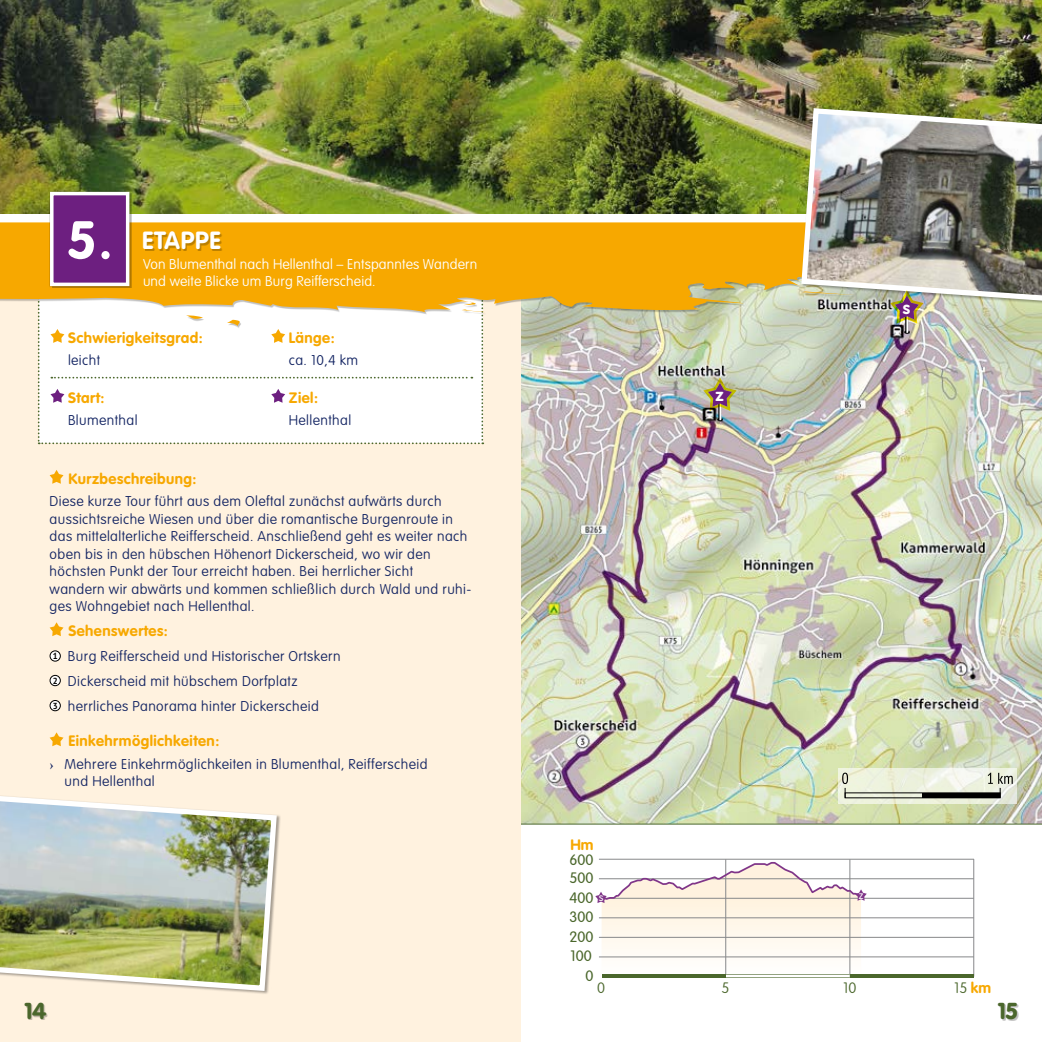
<style>
.page{position:relative;width:1042px;height:1042px;background:#fff2df}
.page>*{position:absolute;margin:0;border:0;box-sizing:border-box;transform-origin:0 0}
.t1{font:700 52.5px "VAG Rounded Std";color:#fff}
.t2{font:700 24.5px "VAG Rounded Std";letter-spacing:.03em;color:#fff}
.t3{font:900 22.75px "VAG Rounded Std";color:#4b672c}
.t4{font:700 17.32px "VAG Rounded Std";color:#fff}
.t5{font:700 14.88px "VAG Rounded Std";letter-spacing:.03em;color:#f7a800}
.t6{font:300 14.88px "VAG Rounded Std";color:#4b672c}
.t7{font:100 14.88px "VAG Rounded Std";color:#4b672c}
.t8{font:100 14px/17.5px "VAG Rounded Std";letter-spacing:.03em;color:#142563}
.t9{font:100 14px/17.5px "VAG Rounded Std";letter-spacing:.01em;color:#fff}
.t10{font:300 10.5px "VAG Rounded Std";color:#fff}
.t11{font:700 8.75px "PT Sans";color:#000}
.s1{font-family:"Agfa Wile Roman Std";font-weight:500}
.s2{font-weight:700;color:#f7a800}
</style>
<div class="page">
<img style="left:521px;top:328px;width:521px;height:495px">
<div style="left:521px;top:823px;width:521px;height:219px;background:#fff"></div>
<img style="left:0;top:0;width:1042px;height:214px">
<div style="left:0;top:214px;width:1042px;height:32px;background:#fff"></div>
<svg style="left:0;top:222px;width:1042px;height:105px;background:#ebb12d"></svg>
<svg style="left:839px;top:768px;width:178px;height:35px;fill:#edf1dd"></svg>
<svg style="left:842px;top:772px;width:170px;height:26px"></svg>
<svg style="left:50px;top:470px;width:13px;height:14px"></svg>
<svg style="left:50px;top:622px;width:13px;height:14px"></svg>
<svg style="left:50px;top:732px;width:13px;height:14px"></svg>
<hr style="left:599px;top:956px;width:375px;height:1px;background:#87888a">
<hr style="left:599px;top:859px;width:375px;height:1px;background:#87888a">
<hr style="left:599px;top:878px;width:375px;height:1px;background:#87888a">
<hr style="left:599px;top:898px;width:375px;height:1px;background:#87888a">
<hr style="left:599px;top:917px;width:375px;height:1px;background:#87888a">
<hr style="left:599px;top:937px;width:375px;height:1px;background:#87888a">
<hr style="left:973px;top:859px;width:1px;height:117px;background:#87888a">
<hr style="left:725px;top:974px;width:125px;height:3px;background:#4b672c">
<hr style="left:601px;top:974px;width:124px;height:3px;background:#4b672c">
<hr style="left:850px;top:974px;width:124px;height:3px;background:#4b672c">
<svg style="left:595px;top:860px;width:272px;height:116px"></svg>
<svg style="left:38px;top:275px;width:445px;height:169px;background:#faedd1"></svg>
<img style="left:798px;top:105px;width:244px;height:201px">
<div style="left:145px;top:233px;width:77px;height:18px;background:#000;opacity:.25"></div>
<div style="left:49px;top:191px;width:82px;height:97px;background:#000;opacity:.25"></div>
<div style="left:50px;top:192px;width:79px;height:94px;background:#6d1f80;border:4px solid #fff"></div>
<img style="left:0;top:796px;width:280px;height:198px">
<img style="left:889px;top:289px;width:36px;height:45px">
<svg style="left:702px;top:376px;width:36px;height:46px;background:#a09484"></svg>
<div style="left:50px;top:651px;width:10px;height:10px;background:#fff;border-radius:50%"></div>
<div style="left:50px;top:650px;width:11px;height:11px;border:1px solid #000;border-radius:50%"></div>
<div style="left:50px;top:675px;width:10px;height:11px;background:#fff;border-radius:50%"></div>
<div style="left:50px;top:675px;width:11px;height:11px;border:1px solid #000;border-radius:50%"></div>
<div style="left:50px;top:700px;width:10px;height:11px;background:#fff;border-radius:50%"></div>
<div style="left:50px;top:700px;width:11px;height:11px;border:1px solid #000;border-radius:50%"></div>
<div style="left:26px;top:1003px;width:21px;height:17px;background:#000;opacity:.25"></div>
<div style="left:999px;top:1003px;width:19px;height:17px;background:#000;opacity:.25"></div>
<h1 class="t1" style="left:67px;top:209px;width:47px">5.</h1>
<h2 class="t2" style="left:142px;top:226px;width:80px">ETAPPE</h2>
<p class="t9" style="left:143px;top:255px;width:336px">Von Blumenthal nach Hellenthal – Entspanntes Wandern und weite Blicke um Burg Reifferscheid.</p>
<p class="t5" style="left:68px;top:329px;width:136px">Schwierigkeitsgrad:</p>
<p class="t8" style="left:68px;top:352px;width:34px">leicht</p>
<p class="t5" style="left:68px;top:389px;width:38px">Start:</p>
<p class="t8" style="left:68px;top:412px;width:71px">Blumenthal</p>
<p class="t5" style="left:289px;top:329px;width:47px">Länge:</p>
<p class="t8" style="left:289px;top:352px;width:71px">ca. 10,4 km</p>
<p class="t5" style="left:289px;top:389px;width:31px">Ziel:</p>
<p class="t8" style="left:289px;top:412px;width:64px">Hellenthal</p>
<p class="t5" style="left:68px;top:470px;width:130px">Kurzbeschreibung:</p>
<p class="t8" style="left:50px;top:493px;width:423px">Diese kurze Tour führt aus dem Oleftal zunächst aufwärts durch aussichtsreiche Wiesen und über die romantische Burgenroute in das mittelalterliche Reifferscheid. Anschließend geht es weiter nach oben bis in den hübschen Höhenort Dickerscheid, wo wir den höchsten Punkt der Tour erreicht haben. Bei herrlicher Sicht wandern wir abwärts und kommen schließlich durch Wald und ruhi&shy;ges Wohngebiet nach Hellenthal.</p>
<p class="t5" style="left:68px;top:622px;width:101px">Sehenswertes:</p>
<p class="t8" style="left:68px;top:644px;width:274px;line-height:25px">Burg Reifferscheid und Historischer Ortskern<br>Dickerscheid mit hübschem Dorfplatz herrliches Panorama hinter Dickerscheid</p>
<p class="t5" style="left:68px;top:732px;width:152px">Einkehrmöglichkeiten:</p>
<p class="t8" style="left:64px;top:755px;width:364px;text-indent:-15px"><span class="s1">›</span> Mehrere Einkehrmöglichkeiten in Blumenthal, Reifferscheid und Hellenthal</p>
<p class="t11" style="left:53px;top:650px;width:6px">1</p>
<p class="t11" style="left:53px;top:675px;width:6px">2</p>
<p class="t11" style="left:53px;top:700px;width:6px">3</p>
<p class="t4" style="left:715px;top:385px;width:10px">z</p>
<p class="t4" style="left:903px;top:297px;width:9px">s</p>
<p class="t5" style="left:570px;top:835px;width:25px">Hm</p>
<p class="t6" style="left:569px;top:851px;width:25px">600</p>
<p class="t6" style="left:569px;top:869px;width:25px">500</p>
<p class="t6" style="left:569px;top:889px;width:25px">400</p>
<p class="t10" style="left:599px;top:891px;width:6px">s</p>
<p class="t10" style="left:859px;top:889px;width:6px">z</p>
<p class="t6" style="left:569px;top:908px;width:25px">300</p>
<p class="t6" style="left:569px;top:928px;width:25px">200</p>
<p class="t6" style="left:570px;top:947px;width:23px">100</p>
<p class="t6" style="left:585px;top:967px;width:9px">0</p>
<p class="t7" style="left:597px;top:979px;width:9px">0</p>
<p class="t7" style="left:721px;top:979px;width:9px">5</p>
<p class="t7" style="left:843px;top:979px;width:15px">10</p>
<p class="t7" style="left:954px;top:979px;width:38px">15 <span class="s2">km</span></p>
<h3 class="t3" style="left:25px;top:997px;width:23px">14</h3>
<h3 class="t3" style="left:998px;top:997px;width:20px">15</h3>
</div>
